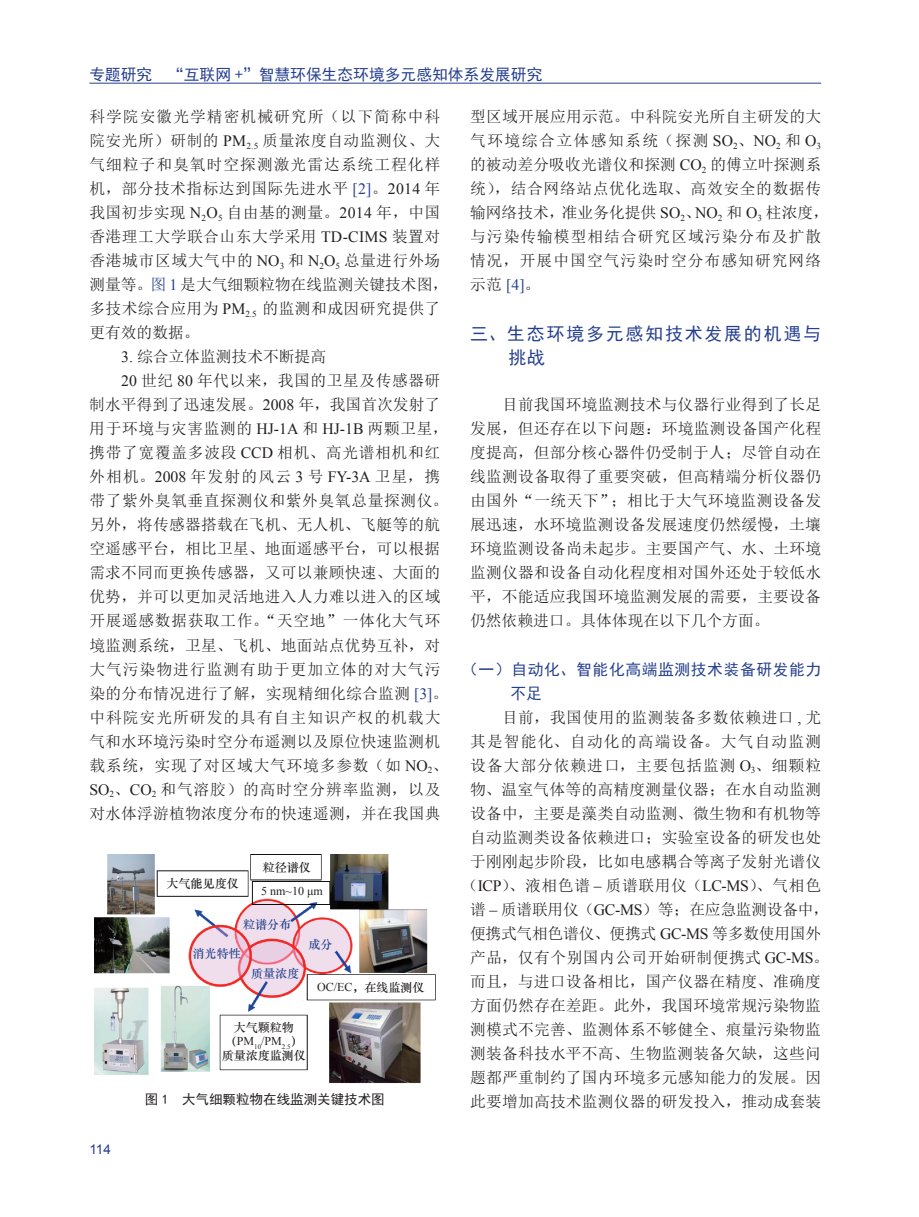
<style>
.page{position:relative;width:919px;height:1217px;background:#fff}
.page>*{position:absolute;margin:0;border:0;box-sizing:border-box;transform-origin:0 0}
.t1{font:18px/24px "Sim Hei";letter-spacing:.095em;color:#253f8e}
.t2{font:15.75px/24px "Sim Sun";letter-spacing:.015em;color:#231f20}
.t3{font:15.75px/24px "Sim Sun";letter-spacing:.04em;color:#231f20}
.t4{font:15.75px "Sim Sun";letter-spacing:-.015em;color:#231f20}
.t5{font:15.75px "Sim Sun";letter-spacing:.05em;color:#231f20}
.t6{font:15.75px "Sim Sun";letter-spacing:.065em;color:#231f20}
.t7{font:15.75px "Sim Sun";letter-spacing:.035em;color:#231f20}
.t8{font:15.75px "Sim Hei";color:#253f8e}
.t9{font:15.75px "Sim Sun";letter-spacing:.08em;color:#231f20}
.t10{font:15.75px/24px "Sim Hei";letter-spacing:.04em;color:#253f8e}
.t11{font:15.75px "Sim Sun";letter-spacing:.045em;color:#231f20}
.t12{font:15.75px "Sim Sun";letter-spacing:.06em;color:#231f20}
.t13{font:15.75px "Sim Sun";letter-spacing:.075em;color:#231f20}
.t14{font:13.5px "Sim Hei";color:#231f20}
.t15{font:13.5px "Arial";color:#253f8e}
.t16{font:12px "ST Zhongsong";color:#231f20}
.t17{font:12px "Times New Roman";color:#231f20}
.t18{font:12px "ST Zhongsong";color:#23448e}
.s1{font-family:"Times New Roman"}
.s2{font-family:"Times New Roman";color:#253f8e}
.s3{color:#253f8e}
.s4{font-family:"ST Zhongsong"}
</style>
<div class="page">
<hr style="left:89px;top:83px;width:732px;height:1px;background:#253f8e">
<img style="left:95px;top:854px;width:340px;height:229px">
<p class="t8" style="left:89px;top:66px;width:454px">专题研究　“互联网 +”智慧环保生态环境多元感知体系发展研究</p>
<p class="t2" style="left:89px;top:104px;width:360px">科学院安徽光学精密机械研究所（以下简称中科院安光所）研制的 <span class="s1">PM</span><sub>2.5</sub> 质量浓度自动监测仪、大气细粒子和臭氧时空探测激光雷达系统工程化样机，部分技术指标达到国际先进水平 <span class="s2">[2]</span>。<span class="s1">2014</span> 年我国初步实现 <span class="s1">N</span><sub>2</sub><span class="s1">O</span><sub>5</sub> 自由基的测量。<span class="s1">2014</span> 年，中国香港理工大学联合山东大学采用 <span class="s1">TD-CIMS</span> 装置对香港城市区域大气中的 <span class="s1">NO</span><sub>3</sub> 和 <span class="s1">N</span><sub>2</sub><span class="s1">O</span><sub>5</sub> 总量进行外场测量等。<span class="s3">图</span> <span class="s2">1</span> 是大气细颗粒物在线监测关键技术图，多技术综合应用为 <span class="s1">PM</span><sub>2.5</sub> 的监测和成因研究提供了更有效的数据。</p>
<p class="t2" style="left:121px;top:344px;width:206px"><span class="s1">3.</span> 综合立体监测技术不断提高</p>
<p class="t7" style="left:121px;top:372px;width:320px"><span class="s1">20</span> 世纪 <span class="s1">80</span> 年代以来，我国的卫星及传感器研</p>
<p class="t2" style="left:89px;top:392px;width:352px">制水平得到了迅速发展。<span class="s1">2008</span> 年，我国首次发射了</p>
<p class="t3" style="left:89px;top:416px;width:360px">用于环境与灾害监测的 <span class="s1">HJ-1A</span> 和 <span class="s1">HJ-1B</span> 两颗卫星，</p>
<p class="t11" style="left:89px;top:444px;width:352px">携带了宽覆盖多波段 <span class="s1">CCD</span> 相机、高光谱相机和红</p>
<p class="t9" style="left:89px;top:468px;width:352px">外相机。<span class="s1">2008</span> 年发射的风云 <span class="s1">3</span> 号 <span class="s1">FY-3A</span> 卫星，携</p>
<p class="t3" style="left:89px;top:488px;width:360px">带了紫外臭氧垂直探测仪和紫外臭氧总量探测仪。</p>
<p class="t2" style="left:89px;top:512px;width:352px">另外，将传感器搭载在飞机、无人机、飞艇等的航</p>
<p class="t2" style="left:89px;top:536px;width:352px">空遥感平台，相比卫星、地面遥感平台，可以根据</p>
<p class="t2" style="left:89px;top:560px;width:352px">需求不同而更换传感器，又可以兼顾快速、大面的</p>
<p class="t2" style="left:89px;top:584px;width:352px">优势，并可以更加灵活地进入人力难以进入的区域</p>
<p class="t3" style="left:89px;top:608px;width:352px">开展遥感数据获取工作。“天空地”一体化大气环</p>
<p class="t2" style="left:89px;top:632px;width:352px">境监测系统，卫星、飞机、地面站点优势互补，对</p>
<p class="t6" style="left:89px;top:660px;width:352px">大气污染物进行监测有助于更加立体的对大气污</p>
<p class="t2" style="left:89px;top:680px;width:360px">染的分布情况进行了解，实现精细化综合监测 <span class="s2">[3]</span>。</p>
<p class="t6" style="left:89px;top:708px;width:352px">中科院安光所研发的具有自主知识产权的机载大</p>
<p class="t2" style="left:89px;top:728px;width:352px">气和水环境污染时空分布遥测以及原位快速监测机</p>
<p class="t5" style="left:89px;top:756px;width:360px">载系统，实现了对区域大气环境多参数（如 <span class="s1">NO</span><sub>2</sub>、</p>
<p class="t5" style="left:89px;top:780px;width:352px"><span class="s1">SO</span><sub>2</sub>、<span class="s1">CO</span><sub>2</sub> 和气溶胶）的高时空分辨率监测，以及</p>
<p class="t2" style="left:89px;top:800px;width:352px">对水体浮游植物浓度分布的快速遥测，并在我国典</p>
<p class="t3" style="left:470px;top:104px;width:360px">型区域开展应用示范。中科院安光所自主研发的大气环境综合立体感知系统（探测 <span class="s1">SO</span><sub>2</sub>、<span class="s1">NO</span><sub>2</sub> 和 <span class="s1">O</span><sub>3</sub>的被动差分吸收光谱仪和探测 <span class="s1">CO</span><sub>2</sub> 的傅立叶探测系统），结合网络站点优化选取、高效安全的数据传输网络技术，准业务化提供 <span class="s1">SO</span><sub>2</sub>、<span class="s1">NO</span><sub>2</sub> 和 <span class="s1">O</span><sub>3</sub> 柱浓度，与污染传输模型相结合研究区域污染分布及扩散情况，开展中国空气污染时空分布感知研究网络示范 <span class="s2">[4]</span>。</p>
<p class="t1" style="left:508px;top:322px;width:314px;text-indent:-38px">三、生态环境多元感知技术发展的机遇与挑战</p>
<p class="t2" style="left:470px;top:392px;width:352px;text-align:justify;text-indent:32px">目前我国环境监测技术与仪器行业得到了长足发展，但还存在以下问题：环境监测设备国产化程度提高，但部分核心器件仍受制于人；尽管自动在线监测设备取得了重要突破，但高精端分析仪器仍由国外“一统天下”；相比于大气环境监测设备发展迅速，水环境监测设备发展速度仍然缓慢，土壤环境监测设备尚未起步。主要国产气、水、土环境监测仪器和设备自动化程度相对国外还处于较低水平，不能适应我国环境监测发展的需要，主要设备仍然依赖进口。具体体现在以下几个方面。</p>
<p class="t10" style="left:510px;top:656px;width:312px;text-indent:-48px">（一）自动化、智能化高端监测技术装备研发能力不足</p>
<p class="t7" style="left:502px;top:708px;width:320px">目前，我国使用的监测装备多数依赖进口 <span class="s1">,</span> 尤</p>
<p class="t13" style="left:470px;top:732px;width:352px">其是智能化、自动化的高端设备。大气自动监测</p>
<p class="t12" style="left:470px;top:756px;width:352px">设备大部分依赖进口，主要包括监测 <span class="s1">O</span><sub>3</sub>、细颗粒</p>
<p class="t2" style="left:470px;top:776px;width:352px">物、温室气体等的高精度测量仪器；在水自动监测</p>
<p class="t2" style="left:470px;top:800px;width:352px">设备中，主要是藻类自动监测、微生物和有机物等</p>
<p class="t2" style="left:470px;top:824px;width:352px">自动监测类设备依赖进口；实验室设备的研发也处</p>
<p class="t2" style="left:470px;top:848px;width:352px">于刚刚起步阶段，比如电感耦合等离子发射光谱仪</p>
<p class="t3" style="left:462px;top:872px;width:360px">（<span class="s1">ICP</span>）、液相色谱 <span class="s1">–</span> 质谱联用仪（<span class="s1">LC-MS</span>）、气相色</p>
<p class="t4" style="left:470px;top:900px;width:360px">谱 <span class="s1">–</span> 质谱联用仪（<span class="s1">GC-MS</span>）等；在应急监测设备中，</p>
<p class="t4" style="left:470px;top:924px;width:352px">便携式气相色谱仪、便携式 <span class="s1">GC-MS</span> 等多数使用国外</p>
<p class="t2" style="left:470px;top:944px;width:360px">产品，仅有个别国内公司开始研制便携式 <span class="s1">GC-MS</span>。</p>
<p class="t2" style="left:470px;top:968px;width:352px">而且，与进口设备相比，国产仪器在精度、准确度</p>
<p class="t2" style="left:470px;top:992px;width:352px">方面仍然存在差距。此外，我国环境常规污染物监</p>
<p class="t2" style="left:470px;top:1016px;width:352px">测模式不完善、监测体系不够健全、痕量污染物监</p>
<p class="t2" style="left:470px;top:1040px;width:352px">测装备科技水平不高、生物监测装备欠缺，这些问</p>
<p class="t2" style="left:470px;top:1064px;width:352px">题都严重制约了国内环境多元感知能力的发展。因</p>
<p class="t2" style="left:470px;top:1088px;width:352px">此要增加高技术监测仪器的研发投入，推动成套装</p>
<p class="t16" style="left:263px;top:858px;width:50px">粒径谱仪</p>
<p class="t17" style="left:261px;top:882px;width:63px">5 nm~10 μm</p>
<p class="t18" style="left:243px;top:916px;width:50px">粒谱分布</p>
<p class="t16" style="left:166px;top:874px;width:74px">大气能见度仪</p>
<p class="t18" style="left:308px;top:935px;width:26px">成分</p>
<p class="t18" style="left:193px;top:944px;width:50px">消光特性</p>
<p class="t18" style="left:251px;top:964px;width:50px">质量浓度</p>
<p class="t16" style="left:317px;top:978px;width:109px"><span class="s1">OC/EC</span>，在线监测仪</p>
<p class="t16" style="left:234px;top:1018px;width:62px">大气颗粒物</p>
<p class="t17" style="left:225px;top:1032px;width:79px"><span class="s4">（</span>PM<sub>10</sub>/PM<sub>2.5</sub><span class="s4">）</span></p>
<p class="t16" style="left:222px;top:1046px;width:86px">质量浓度监测仪</p>
<p class="t14" style="left:145px;top:1091px;width:241px">图 1 大气细颗粒物在线监测关键技术图</p>
<p class="t15" style="left:89px;top:1140px;width:23px">114</p>
</div>
